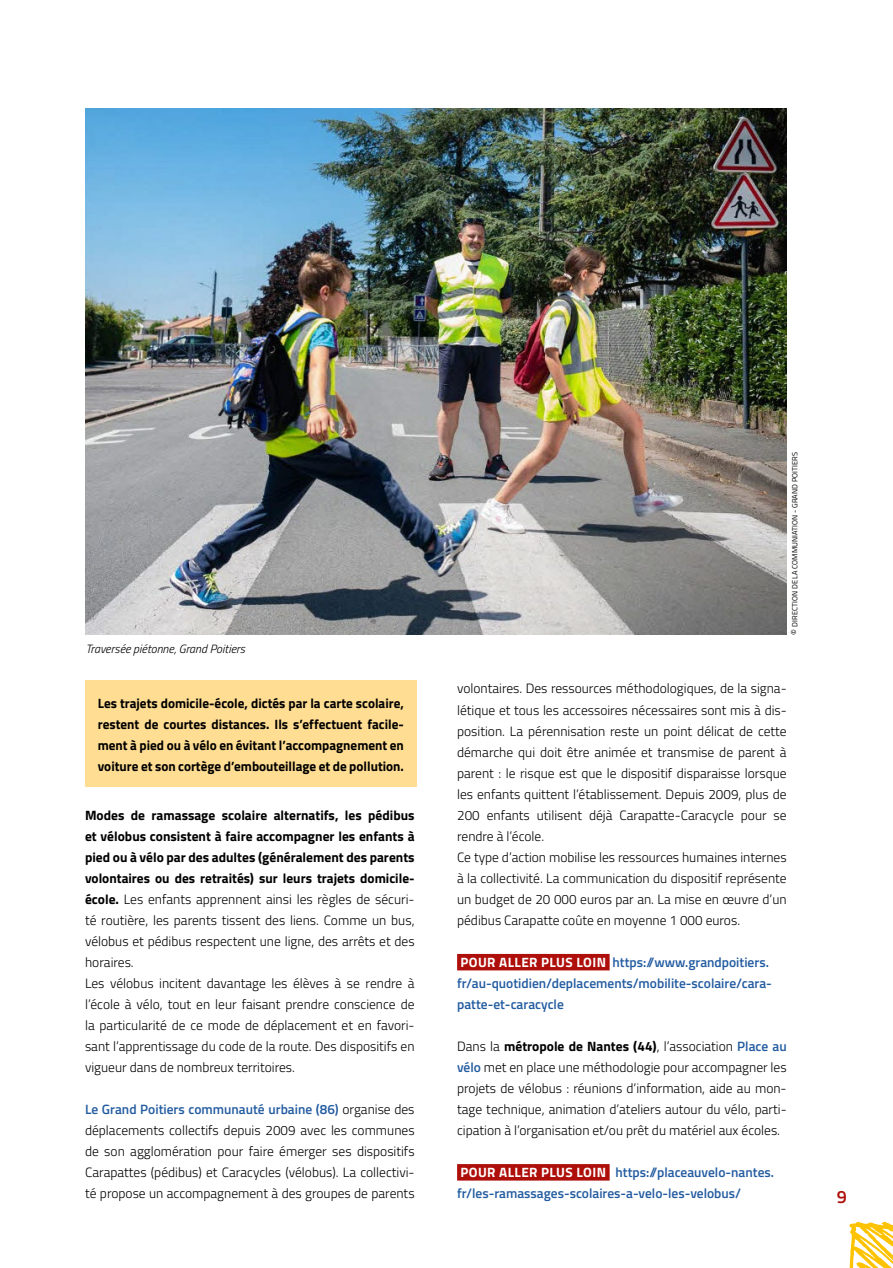
<style>
.page{position:relative;width:893px;height:1268px;background:#fff}
.page>*{position:absolute;margin:0;border:0;box-sizing:border-box;transform-origin:0 0}
.t1{font:600 18px "Titillium Web";color:#ae0f0a}
.t2{font:300 13.5px/21px "Titillium Web";color:#000}
.t3{font:600 13.5px/21px "Titillium Web";color:#225ba0}
.t4{font:700 13.5px/21px "Titillium Web";color:#000;text-align:justify}
.t5{font:italic 300 12px "Titillium Web";color:#000}
.t6{font:7.5px "Titillium Web";letter-spacing:.01em;color:#000}
.s1{font-weight:700}
.s2{font-weight:600;color:#225ba0}
.s3{font-size:9px}
.s4{font-weight:700;color:#fff}
</style>
<div class="page">
<svg style="left:849px;top:1221px;width:44px;height:46px"></svg>
<div style="left:85px;top:680px;width:332px;height:107px;background:#ffdd93"></div>
<div style="left:457px;top:953px;width:153px;height:17px;background:#ae0f0a"></div>
<div style="left:457px;top:1163px;width:153px;height:17px;background:#ae0f0a"></div>
<img style="left:85px;top:108px;width:702px;height:526px">
<p class="t5" style="left:86px;top:640px;width:161px">Traversée piétonne, Grand Poitiers</p>
<p class="t4" style="left:98px;top:692px;width:308px">Les trajets domicile-école, dictés par la carte scolaire, restent de courtes distances. Ils s’effectuent facile&shy;ment à pied ou à vélo en évitant l’accompagnement en voiture et son cortège d’embouteillage et de pollution.</p>
<p class="t2" style="left:85px;top:803px;width:331px"><span class="s1">Modes de ramassage scolaire alternatifs, les pédibus et vélobus consistent à faire accompagner les enfants à pied ou à vélo par des adultes (généralement des parents volontaires ou des retraités) sur leurs trajets domicile&shy;école.</span> Les enfants apprennent ainsi les règles de sécuri&shy;té routière, les parents tissent des liens. Comme un bus, vélobus et pédibus respectent une ligne, des arrêts et des horaires.<br>Les vélobus incitent davantage les élèves à se rendre à l’école à vélo, tout en leur faisant prendre conscience de la particularité de ce mode de déplacement et en favori&shy;sant l’apprentissage du code de la route. Des dispositifs en vigueur dans de nombreux territoires.</p>
<p class="t2" style="left:85px;top:1097px;width:331px;text-align:justify"><span class="s2">Le Grand Poitiers communauté urbaine (86)</span> organise des déplacements collectifs depuis 2009 avec les communes de son agglomération pour faire émerger ses dispositifs Carapattes (pédibus) et Caracycles (vélobus). La collectivi&shy;té propose un accompagnement à des groupes de parents</p>
<p class="t6" style="left:789px;top:634px;width:184px;rotate:-90deg"><span class="s3">©</span> DIRECTION DE LA COMMUNIATION - GRAND POITIERS</p>
<p class="t2" style="left:457px;top:677px;width:331px">volontaires. Des ressources méthodologiques, de la signa&shy;létique et tous les accessoires nécessaires sont mis à dis&shy;position. La pérennisation reste un point délicat de cette démarche qui doit être animée et transmise de parent à parent : le risque est que le dispositif disparaisse lorsque les enfants quittent l’établissement. Depuis 2009, plus de 200 enfants utilisent déjà Carapatte-Caracycle pour se rendre à l’école.<br>Ce type d’action mobilise les ressources humaines internes à la collectivité. La communication du dispositif représente un budget de 20 000 euros par an. La mise en œuvre d’un pédibus Carapatte coûte en moyenne 1 000 euros.</p>
<p class="t3" style="left:457px;top:950px;width:316px"><span class="s4">POUR ALLER PLUS LOIN</span> https://www.grandpoitiers. fr/au-quotidien/deplacements/mobilite-scolaire/cara&shy;patte-et-caracycle</p>
<p class="t2" style="left:457px;top:1034px;width:331px;text-align:justify">Dans la <span class="s1">métropole de Nantes (44)</span>, l’association <span class="s2">Place au vélo</span> met en place une méthodologie pour accompagner les projets de vélobus : réunions d’information, aide au mon&shy;tage technique, animation d’ateliers autour du vélo, parti&shy;cipation à l’organisation et/ou prêt du matériel aux écoles.</p>
<p class="t3" style="left:457px;top:1160px;width:318px"><span class="s4">POUR ALLER PLUS LOIN</span> https://placeauvelo-nantes. fr/les-ramassages-scolaires-a-velo-les-velobus/</p>
<h1 class="t1" style="left:837px;top:1182px;width:12px">9</h1>
</div>
